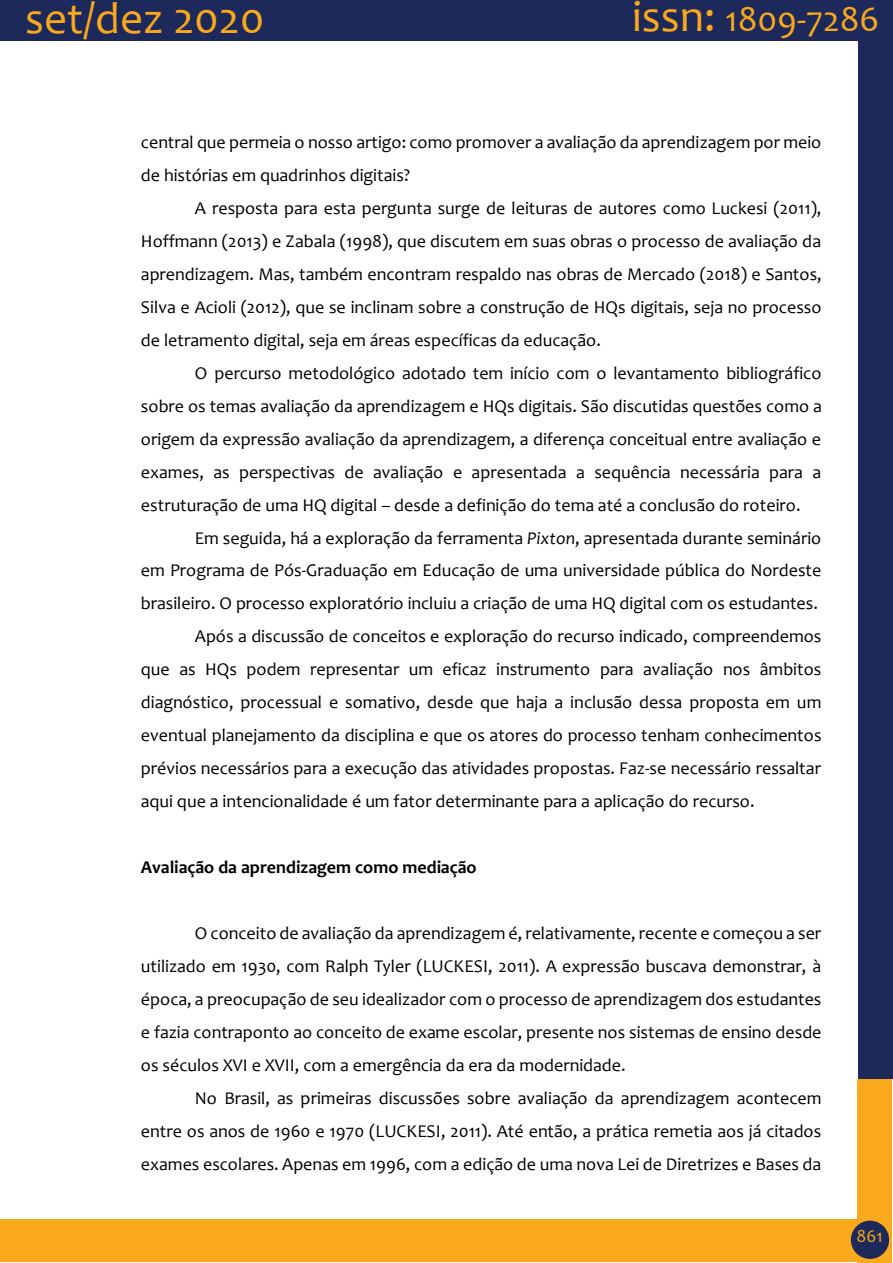
<style>
.page{position:relative;width:893px;height:1263px;background:#fff}
.page>*{position:absolute;margin:0;border:0;box-sizing:border-box;transform-origin:0 0}
.t1{font:45px "Candara";color:#f9a91b}
.t2{font:36px "Candara";color:#f9a91b}
.t3{font:18px "Candara";color:#000}
.t4{font:700 18px "Candara";color:#000}
.t5{font:18px "Candara";color:#f9a91b}
.s1{font-size:45px}
.s2{font-style:italic}
</style>
<div class="page">
<div style="left:858px;top:0;width:34px;height:1079px;background:#1d295a"></div>
<div style="left:0;top:0;width:890px;height:41px;background:#1d295a"></div>
<div style="left:857px;top:1079px;width:34px;height:184px;background:#f9a91b"></div>
<div style="left:0;top:1219px;width:860px;height:43px;background:#f9a91b"></div>
<div style="left:851px;top:1221px;width:38px;height:38px;background:#1d295a;border-radius:50%"></div>
<h1 class="t1" style="left:25px;top:-9px;width:241px">set/dez 2020</h1>
<h2 class="t2" style="left:632px;top:-3px;width:249px"><span class="s1">issn:</span> 1809-7286</h2>
<p class="t3" style="left:141px;top:131px;width:682px">central que permeia o nosso artigo: como promover a avaliação da aprendizagem por meio</p>
<p class="t3" style="left:141px;top:164px;width:271px">de histórias em quadrinhos digitais?</p>
<p class="t3" style="left:195px;top:197px;width:628px">A resposta para esta pergunta surge de leituras de autores como Luckesi (2011),</p>
<p class="t3" style="left:141px;top:230px;width:682px">Hoffmann (2013) e Zabala (1998), que discutem em suas obras o processo de avaliação da</p>
<p class="t3" style="left:141px;top:263px;width:682px">aprendizagem. Mas, também encontram respaldo nas obras de Mercado (2018) e Santos,</p>
<p class="t3" style="left:141px;top:296px;width:682px">Silva e Acioli (2012), que se inclinam sobre a construção de HQs digitais, seja no processo</p>
<p class="t3" style="left:141px;top:329px;width:462px">de letramento digital, seja em áreas específicas da educação.</p>
<p class="t3" style="left:195px;top:362px;width:628px">O percurso metodológico adotado tem início com o levantamento bibliográfico</p>
<p class="t3" style="left:141px;top:395px;width:682px">sobre os temas avaliação da aprendizagem e HQs digitais. São discutidas questões como a</p>
<p class="t3" style="left:141px;top:428px;width:682px">origem da expressão avaliação da aprendizagem, a diferença conceitual entre avaliação e</p>
<p class="t3" style="left:141px;top:461px;width:682px">exames, as perspectivas de avaliação e apresentada a sequência necessária para a</p>
<p class="t3" style="left:141px;top:494px;width:661px">estruturação de uma HQ digital – desde a definição do tema até a conclusão do roteiro.</p>
<p class="t3" style="left:195px;top:527px;width:628px">Em seguida, há a exploração da ferramenta <span class="s2">Pixton</span>, apresentada durante seminário</p>
<p class="t3" style="left:141px;top:559px;width:682px">em Programa de Pós-Graduação em Educação de uma universidade pública do Nordeste</p>
<p class="t3" style="left:141px;top:592px;width:678px">brasileiro. O processo exploratório incluiu a criação de uma HQ digital com os estudantes.</p>
<p class="t3" style="left:195px;top:625px;width:628px">Após a discussão de conceitos e exploração do recurso indicado, compreendemos</p>
<p class="t3" style="left:141px;top:658px;width:682px">que as HQs podem representar um eficaz instrumento para avaliação nos âmbitos</p>
<p class="t3" style="left:141px;top:691px;width:682px">diagnóstico, processual e somativo, desde que haja a inclusão dessa proposta em um</p>
<p class="t3" style="left:141px;top:724px;width:682px">eventual planejamento da disciplina e que os atores do processo tenham conhecimentos</p>
<p class="t3" style="left:141px;top:757px;width:682px">prévios necessários para a execução das atividades propostas. Faz-se necessário ressaltar</p>
<p class="t3" style="left:141px;top:790px;width:615px">aqui que a intencionalidade é um fator determinante para a aplicação do recurso.</p>
<p class="t4" style="left:141px;top:856px;width:337px">Avaliação da aprendizagem como mediação</p>
<p class="t3" style="left:195px;top:922px;width:628px">O conceito de avaliação da aprendizagem é, relativamente, recente e começou a ser</p>
<p class="t3" style="left:141px;top:955px;width:682px">utilizado em 1930, com Ralph Tyler (LUCKESI, 2011). A expressão buscava demonstrar, à</p>
<p class="t3" style="left:141px;top:988px;width:682px">época, a preocupação de seu idealizador com o processo de aprendizagem dos estudantes</p>
<p class="t3" style="left:141px;top:1021px;width:682px">e fazia contraponto ao conceito de exame escolar, presente nos sistemas de ensino desde</p>
<p class="t3" style="left:141px;top:1054px;width:486px">os séculos XVI e XVII, com a emergência da era da modernidade.</p>
<p class="t3" style="left:195px;top:1087px;width:628px">No Brasil, as primeiras discussões sobre avaliação da aprendizagem acontecem</p>
<p class="t3" style="left:141px;top:1120px;width:682px">entre os anos de 1960 e 1970 (LUCKESI, 2011). Até então, a prática remetia aos já citados</p>
<p class="t3" style="left:141px;top:1153px;width:682px">exames escolares. Apenas em 1996, com a edição de uma nova Lei de Diretrizes e Bases da</p>
<p class="t5" style="left:856px;top:1224px;width:28px">861</p>
</div>
